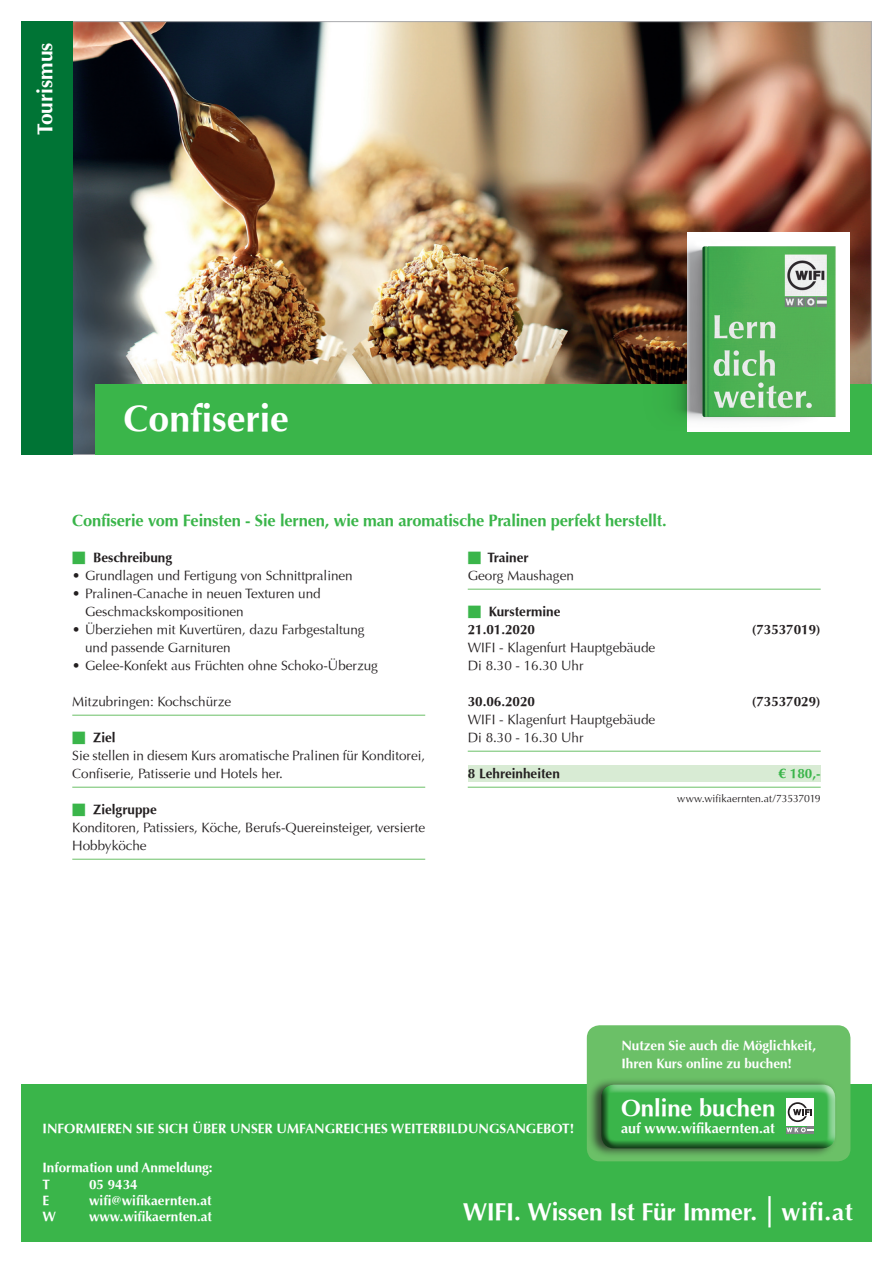
<style>
.page{position:relative;width:893px;height:1263px;background:#fff}
.page>*{position:absolute;margin:0;border:0;box-sizing:border-box;transform-origin:0 0}
.Einf__Abs{font:700 37.5px "Optima";color:#fff}
.Einf__Abs-2{font:700 24.3px "Optima";letter-spacing:-.005em;color:#fff}
.Einf__Abs-3{font:700 23.85px "Optima";color:#fff}
.t1{font:700 21px "Optima";color:#fff}
.Einf__Abs-4{font:700 16.5px "Optima";letter-spacing:-.01em;color:#3ab54a}
.Einf__Abs-5{font:700 14.25px "Optima";color:#fff}
.Einf__Abs-6{font:13.5px/18px "Optima";color:#231f20}
.Einf__Abs-7{font:700 13.5px "Optima";color:#fff}
.Einf__Abs-8{font:700 13.5px/18px "Optima";color:#231f20}
.t2{font:700 13.5px "Optima";color:#3ab54a}
.t3{font:10.5px "Optima";color:#231f20}
.s1{color:#3ab54a}
.s2{font-weight:700}
</style>
<div class="page">
<div style="left:21px;top:1084px;width:851px;height:158px;background:#3ab54a"></div>
<img style="left:72px;top:23px;width:798px;height:430px">
<div style="left:95px;top:384px;width:777px;height:71px;background:#3ab54a"></div>
<hr style="left:768px;top:1196px;width:3px;height:31px;background:#fff">
<div style="left:688px;top:232px;width:162px;height:200px;background:#fff"></div>
<img style="left:639px;top:223px;width:203px;height:209px">
<img style="left:698px;top:243px;width:139px;height:177px">
<div style="left:21px;top:21px;width:51px;height:434px;background:#007435"></div>
<div style="left:587px;top:1025px;width:263px;height:136px;background:#6bc067;border-radius:13px"></div>
<div style="left:587px;top:1077px;width:250px;height:81px;background:#231f20;opacity:.75"></div>
<div style="left:600px;top:1084px;width:236px;height:65px;background:#231f20;opacity:.75"></div>
<div style="left:786px;top:1098px;width:28px;height:28px;background:#fff"></div>
<svg style="left:786px;top:1102px;width:28px;height:31px"></svg>
<hr style="left:72px;top:715px;width:353px;height:1px;background:#6bc067">
<hr style="left:72px;top:787px;width:353px;height:1px;background:#6bc067">
<hr style="left:72px;top:859px;width:353px;height:1px;background:#6bc067">
<hr style="left:468px;top:589px;width:353px;height:1px;background:#6bc067">
<hr style="left:468px;top:751px;width:353px;height:1px;background:#6bc067">
<div style="left:468px;top:766px;width:353px;height:16px;background:#d8ebd4"></div>
<hr style="left:468px;top:787px;width:353px;height:1px;background:#6bc067">
<p class="t1" style="left:33px;top:135px;width:94px;rotate:-90deg">Tourismus</p>
<p class="Einf__Abs" style="left:124px;top:396px;width:167px">Confiserie</p>
<p class="Einf__Abs-4" style="left:72px;top:510px;width:596px">Confiserie vom Feinsten - Sie lernen, wie man aromatische Pralinen perfekt herstellt.</p>
<p class="Einf__Abs-8" style="left:72px;top:549px;width:101px"><span class="s1">■</span> Beschreibung</p>
<p class="Einf__Abs-6" style="left:72px;top:567px;width:282px">• Grundlagen und Fertigung von Schnittpralinen</p>
<p class="Einf__Abs-6" style="left:85px;top:585px;width:237px;text-indent:-13px">• Pralinen-Canache in neuen Texturen und<br>Geschmackskompositionen</p>
<p class="Einf__Abs-6" style="left:85px;top:621px;width:281px;text-indent:-13px">• Überziehen mit Kuvertüren, dazu Farbgestaltung und passende Garnituren</p>
<p class="Einf__Abs-6" style="left:72px;top:657px;width:307px">• Gelee-Konfekt aus Früchten ohne Schoko-Überzug</p>
<p class="Einf__Abs-6" style="left:72px;top:693px;width:160px">Mitzubringen: Kochschürze</p>
<p class="Einf__Abs-8" style="left:72px;top:729px;width:45px"><span class="s1">■</span> Ziel</p>
<p class="Einf__Abs-6" style="left:72px;top:747px;width:354px">Sie stellen in diesem Kurs aromatische Pralinen für Konditorei,<br>Confiserie, Patisserie und Hotels her.</p>
<p class="Einf__Abs-8" style="left:72px;top:801px;width:86px"><span class="s1">■</span> Zielgruppe</p>
<p class="Einf__Abs-6" style="left:72px;top:819px;width:354px">Konditoren, Patissiers, Köche, Berufs-Quereinsteiger, versierte<br>Hobbyköche</p>
<p class="Einf__Abs-6" style="left:468px;top:549px;width:108px"><span class="s1">■</span> <span class="s2">Trainer<br></span>Georg Maushagen</p>
<p class="Einf__Abs-8" style="left:468px;top:603px;width:94px"><span class="s1">■</span> Kurstermine<br>21.01.2020</p>
<p class="Einf__Abs-8" style="left:752px;top:621px;width:70px">(73537019)</p>
<p class="Einf__Abs-6" style="left:468px;top:639px;width:189px">WIFI - Klagenfurt Hauptgebäude<br>Di 8.30 - 16.30 Uhr</p>
<p class="Einf__Abs-8" style="left:468px;top:693px;width:69px">30.06.2020</p>
<p class="Einf__Abs-8" style="left:752px;top:693px;width:70px">(73537029)</p>
<p class="Einf__Abs-6" style="left:468px;top:711px;width:189px">WIFI - Klagenfurt Hauptgebäude<br>Di 8.30 - 16.30 Uhr</p>
<p class="Einf__Abs-8" style="left:468px;top:765px;width:94px">8 Lehreinheiten</p>
<p class="t2" style="left:779px;top:766px;width:44px">€ 180,-</p>
<p class="t3" style="left:677px;top:793px;width:145px">www.wifikaernten.at/73537019</p>
<p class="Einf__Abs-7" style="left:621px;top:1037px;width:196px">Nutzen Sie auch die Möglichkeit,</p>
<p class="Einf__Abs-7" style="left:621px;top:1055px;width:172px">Ihren Kurs online zu buchen!</p>
<p class="Einf__Abs-7" style="left:43px;top:1121px;width:533px">INFORMIEREN SIE SICH ÜBER UNSER UMFANGREICHES WEITERBILDUNGSANGEBOT!</p>
<p class="Einf__Abs-3" style="left:621px;top:1094px;width:156px">Online buchen</p>
<p class="Einf__Abs-5" style="left:621px;top:1120px;width:155px">auf www.wifikaernten.at</p>
<p class="Einf__Abs-7" style="left:43px;top:1160px;width:172px">Information und Anmeldung:</p>
<p class="Einf__Abs-7" style="left:43px;top:1176px;width:9px">T</p>
<p class="Einf__Abs-7" style="left:89px;top:1176px;width:50px">05 9434</p>
<p class="Einf__Abs-7" style="left:43px;top:1192px;width:8px">E</p>
<p class="Einf__Abs-7" style="left:89px;top:1192px;width:124px">wifi@wifikaernten.at</p>
<p class="Einf__Abs-7" style="left:43px;top:1208px;width:15px">W</p>
<p class="Einf__Abs-7" style="left:89px;top:1208px;width:125px">www.wifikaernten.at</p>
<p class="Einf__Abs-2" style="left:463px;top:1198px;width:296px">WIFI. Wissen Ist Für Immer.</p>
<p class="Einf__Abs-2" style="left:781px;top:1198px;width:73px">wifi.at</p>
</div>
